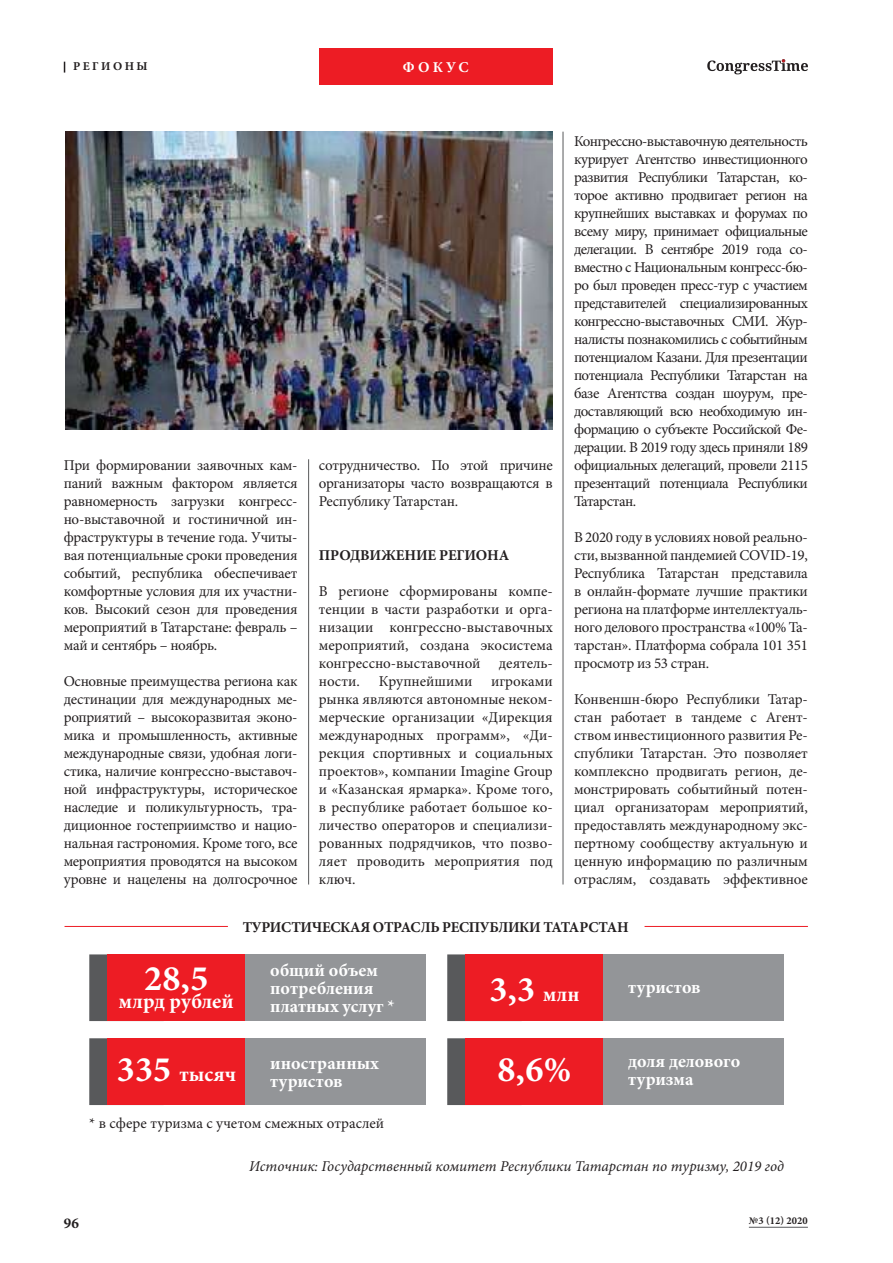
<style>
.page{position:relative;width:893px;height:1263px;background:#fff}
.page>*{position:absolute;margin:0;border:0;box-sizing:border-box;transform-origin:0 0}
.t1{font:700 36px "Minion Pro";color:#fff}
.t2{font:700 21px "Minion Pro";color:#fff}
.t3{font:700 18px/18px "Minion Pro";color:#fff}
.t4{font:15px/18px "Minion Pro";letter-spacing:-.015em;color:#231f20;text-align:justify}
.t5{font:italic 15px "Minion Pro";color:#231f20}
.t6{font:700 15px "Minion Pro";letter-spacing:-.02em;color:#231f20}
.t7{font:700 15px "Minion Pro";letter-spacing:.205em;color:#fff}
.t8{font:700 12px "Minion Pro";letter-spacing:.21em;color:#231f20}
.t9{font:700 10.5px "Minion Pro";letter-spacing:.01em;color:#231f20}
.s1{font-size:21px}
.s2{font-size:36px}
</style>
<div class="page">
<hr style="left:308px;top:459px;width:1px;height:425px;background:#58595b">
<hr style="left:563px;top:132px;width:1px;height:752px;background:#58595b">
<img style="left:65px;top:132px;width:488px;height:297px">
<hr style="left:65px;top:926px;width:163px;height:1px;background:#ed1c24">
<hr style="left:644px;top:926px;width:164px;height:1px;background:#ed1c24">
<div style="left:89px;top:954px;width:75px;height:67px;background:#58595b"></div>
<div style="left:447px;top:954px;width:75px;height:67px;background:#58595b"></div>
<div style="left:89px;top:1038px;width:75px;height:67px;background:#58595b"></div>
<div style="left:447px;top:1038px;width:75px;height:67px;background:#58595b"></div>
<div style="left:161px;top:954px;width:265px;height:67px;background:#939598"></div>
<div style="left:519px;top:954px;width:265px;height:67px;background:#939598"></div>
<div style="left:161px;top:1038px;width:265px;height:67px;background:#939598"></div>
<div style="left:519px;top:1038px;width:265px;height:67px;background:#939598"></div>
<div style="left:107px;top:954px;width:138px;height:67px;background:#ed1c24"></div>
<div style="left:465px;top:954px;width:138px;height:67px;background:#ed1c24"></div>
<div style="left:107px;top:1038px;width:138px;height:67px;background:#ed1c24"></div>
<div style="left:465px;top:1038px;width:138px;height:67px;background:#ed1c24"></div>
<div style="left:319px;top:49px;width:234px;height:36px;background:#ed1c24"></div>
<svg style="left:707px;top:59px;width:101px;height:15px"></svg>
<hr style="left:749px;top:1227px;width:59px;height:1px;background:#58595b">
<p class="t8" style="left:73px;top:62px;width:76px">РЕГИОНЫ</p>
<p class="t7" style="left:403px;top:61px;width:67px">ФОКУС</p>
<p class="t4" style="left:574px;top:133px;width:235px">Конгрессно-выставочную деятельность курирует Агентство инвестиционного развития Республики Татарстан, ко&shy;торое активно продвигает регион на крупнейших выставках и форумах по всему миру, принимает официальные делегации. В сентябре 2019 года со&shy;вместно с Национальным конгресс-бю&shy;ро был проведен пресс-тур с участием представителей специализированных конгрессно-выставочных СМИ. Жур&shy;налисты познакомились с событийным потенциалом Казани. Для презентации потенциала Республики Татарстан на базе Агентства создан шоурум, пре&shy;доставляющий всю необходимую ин&shy;формацию о субъекте Российской Фе&shy;дерации. В 2019 году здесь приняли 189 официальных делегаций, провели 2115 презентаций потенциала Республики Татарстан.</p>
<p class="t4" style="left:574px;top:529px;width:235px">В 2020 году в условиях новой реально&shy;сти, вызванной пандемией COVID-19, Республика Татарстан представила в онлайн-формате лучшие практики региона на платформе интеллектуаль&shy;ного делового пространства «100% Та&shy;тарстан». Платформа собрала 101 351 просмотр из 53 стран.</p>
<p class="t4" style="left:574px;top:691px;width:235px">Конвеншн-бюро Республики Татар&shy;стан работает в тандеме с Агент&shy;ством инвестиционного развития Ре&shy;спублики Татарстан. Это позволяет комплексно продвигать регион, де&shy;монстрировать событийный потен&shy;циал организаторам мероприятий, предоставлять международному экс&shy;пертному сообществу актуальную и ценную информацию по различным отраслям, создавать эффективное</p>
<p class="t6" style="left:243px;top:922px;width:388px">ТУРИСТИЧЕСКАЯ ОТРАСЛЬ РЕСПУБЛИКИ ТАТАРСТАН</p>
<p class="t4" style="left:64px;top:457px;width:235px">При формировании заявочных кам&shy;паний важным фактором является равномерность загрузки конгресс&shy;но-выставочной и гостиничной ин&shy;фраструктуры в течение года. Учиты&shy;вая потенциальные сроки проведения событий, республика обеспечивает комфортные условия для их участни&shy;ков. Высокий сезон для проведения мероприятий в Татарстане: февраль – май и сентябрь – ноябрь.</p>
<p class="t4" style="left:64px;top:673px;width:235px">Основные преимущества региона как дестинации для международных ме&shy;роприятий – высокоразвитая эконо&shy;мика и промышленность, активные международные связи, удобная логи&shy;стика, наличие конгрессно-выставоч&shy;ной инфраструктуры, историческое наследие и поликультурность, тра&shy;диционное гостеприимство и нацио&shy;нальная гастрономия. Кроме того, все мероприятия проводятся на высоком уровне и нацелены на долгосрочное</p>
<p class="t4" style="left:319px;top:457px;width:235px">сотрудничество. По этой причине организаторы часто возвращаются в Республику Татарстан.</p>
<p class="t6" style="left:319px;top:549px;width:192px">ПРОДВИЖЕНИЕ РЕГИОНА</p>
<p class="t4" style="left:319px;top:583px;width:235px">В регионе сформированы компе&shy;тенции в части разработки и орга&shy;низации конгрессно-выставочных мероприятий, создана экосистема конгрессно-выставочной деятель&shy;ности. Крупнейшими игроками рынка являются автономные неком&shy;мерческие организации «Дирекция международных программ», «Ди&shy;рекция спортивных и социальных проектов», компании Imagine Group и «Казанская ярмарка». Кроме того, в республике работает большое ко&shy;личество операторов и специализи&shy;рованных подрядчиков, что позво&shy;ляет проводить мероприятия под ключ.</p>
<h1 class="t1" style="left:144px;top:964px;width:66px">28,5</h1>
<h2 class="t2" style="left:119px;top:993px;width:116px">млрд рублей</h2>
<p class="t3" style="left:270px;top:963px;width:126px">общий объем потребления платных услуг *</p>
<h1 class="t1" style="left:489px;top:975px;width:92px">3,3 <span class="s1">млн</span></h1>
<p class="t3" style="left:628px;top:980px;width:74px">туристов</p>
<h2 class="t2" style="left:117px;top:1066px;width:121px"><span class="s2">335</span> тысяч</h2>
<h1 class="t1" style="left:497px;top:1056px;width:75px">8,6%</h1>
<p class="t3" style="left:270px;top:1056px;width:110px">иностранных туристов</p>
<p class="t3" style="left:628px;top:1054px;width:114px">доля делового туризма</p>
<p class="t4" style="left:89px;top:1115px;width:296px">* в сфере туризма с учетом смежных отраслей</p>
<p class="t6" style="left:64px;top:1217px;width:17px">96</p>
<p class="t5" style="left:249px;top:1160px;width:536px">Источник: Государственный комитет Республики Татарстан по туризму, 2019 го д</p>
<p class="t9" style="left:749px;top:1217px;width:60px">№3 (12) 2020</p>
</div>
